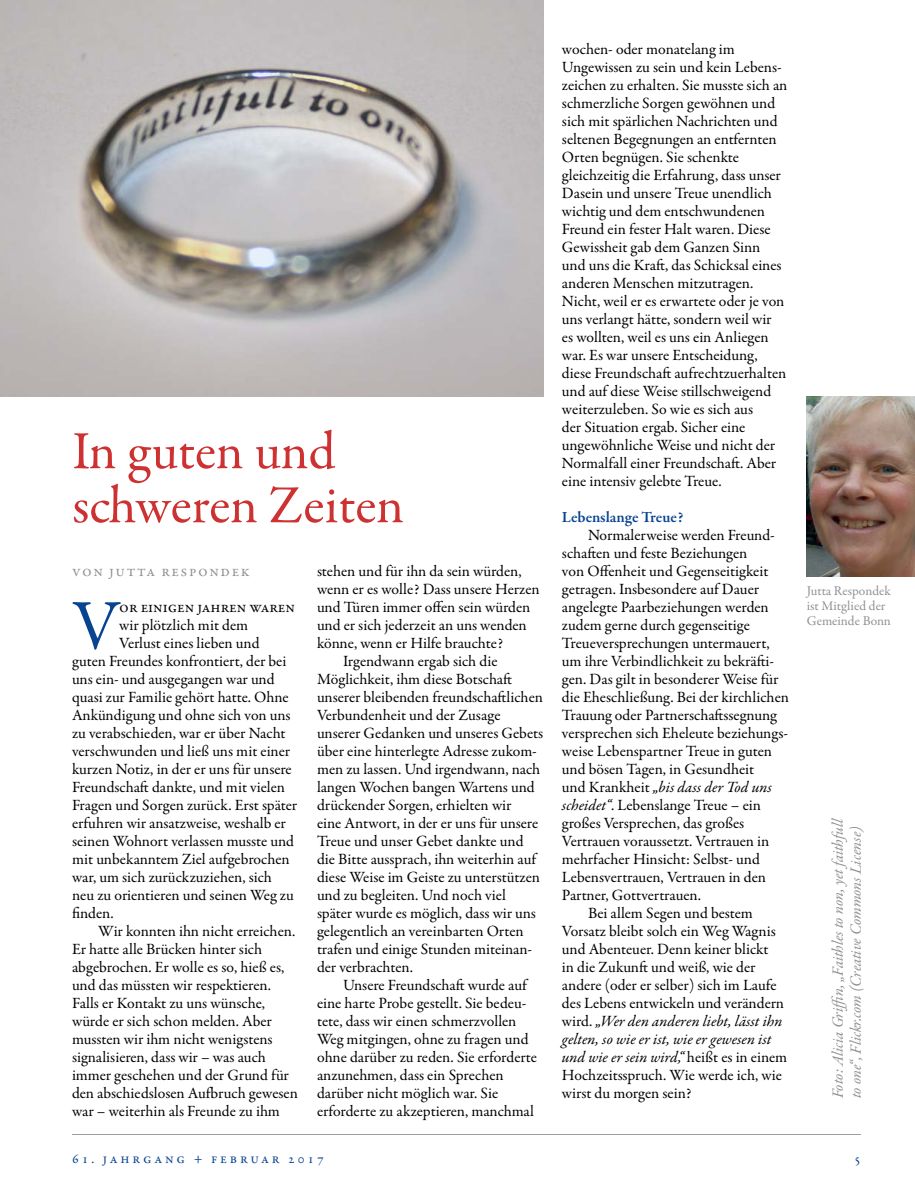
<style>
.page{position:relative;width:915px;height:1191px;background:#fff}
.page>*{position:absolute;margin:0;border:0;box-sizing:border-box;transform-origin:0 0}
.t1{font:71.25px "Garamond Premr Pro";color:#074391}
.t2{font:54px/54px "Garamond Premr Pro";color:#ce3131}
.t3{font:15.75px/18px "Garamond Premr Pro";letter-spacing:-.005em;color:#000}
.t4{font:italic 15.75px "Garamond Premr Pro";color:#000}
.t5{font:italic 15.75px/18px "Garamond Premr Pro";letter-spacing:-.005em;color:#919195}
.t6{font:15.75px "Garamond Premr Pro";letter-spacing:.1em;color:#919195}
.t7{font:600 15.75px "Garamond Premr Pro";color:#074391}
.t8{font:14.25px "Garamond Premr Pro";letter-spacing:.2em;color:#074391}
.t9{font:13.5px/15px "Garamond Premr Pro";color:#919195}
.s1{font-style:normal}
.s2{font-style:italic}
</style>
<div class="page">
<hr style="left:72px;top:1134px;width:788px;height:1px;background:#919195">
<img style="left:806px;top:396px;width:108px;height:180px">
<img style="left:0;top:0;width:543px;height:396px">
<h2 class="t2" style="left:72px;top:425px;width:333px">In guten und schweren Zeiten</h2>
<p class="t6" style="left:72px;top:562px;width:179px">Von Jutta Respondek</p>
<h1 class="t1" style="left:72px;top:583px;width:48px">V</h1>
<p class="t3" style="left:119px;top:598px;width:177px">or einigen Jahren waren</p>
<p class="t3" style="left:119px;top:616px;width:130px">wir plötzlich mit dem</p>
<p class="t3" style="left:119px;top:634px;width:142px">Verlust eines lieben und</p>
<p class="t3" style="left:72px;top:652px;width:216px">guten Freundes konfrontiert, der bei</p>
<p class="t3" style="left:72px;top:670px;width:204px">uns ein- und ausgegangen war und</p>
<p class="t3" style="left:72px;top:688px;width:218px">quasi zur Familie gehört hatte. Ohne</p>
<p class="t3" style="left:72px;top:706px;width:220px">Ankündigung und ohne sich von uns</p>
<p class="t3" style="left:72px;top:724px;width:215px">zu verabschieden, war er über Nacht</p>
<p class="t3" style="left:72px;top:742px;width:219px">verschwunden und ließ uns mit einer</p>
<p class="t3" style="left:72px;top:760px;width:221px">kurzen Notiz, in der er uns für unsere</p>
<p class="t3" style="left:72px;top:778px;width:214px">Freundschaft dankte, und mit vielen</p>
<p class="t3" style="left:72px;top:796px;width:227px">Fragen und Sorgen zurück. Erst später</p>
<p class="t3" style="left:72px;top:814px;width:215px">erfuhren wir ansatzweise, weshalb er</p>
<p class="t3" style="left:72px;top:832px;width:223px">seinen Wohnort verlassen musste und</p>
<p class="t3" style="left:72px;top:850px;width:219px">mit unbekanntem Ziel aufgebrochen</p>
<p class="t3" style="left:72px;top:868px;width:201px">war, um sich zurückzuziehen, sich</p>
<p class="t3" style="left:72px;top:886px;width:223px">neu zu orientieren und seinen Weg zu</p>
<p class="t3" style="left:72px;top:904px;width:43px">finden.</p>
<p class="t3" style="left:98px;top:922px;width:199px">Wir konnten ihn nicht erreichen.</p>
<p class="t3" style="left:72px;top:940px;width:192px">Er hatte alle Brücken hinter sich</p>
<p class="t3" style="left:72px;top:958px;width:214px">abgebrochen. Er wolle es so, hieß es,</p>
<p class="t3" style="left:72px;top:976px;width:200px">und das müssten wir respektieren.</p>
<p class="t3" style="left:72px;top:994px;width:194px">Falls er Kontakt zu uns wünsche,</p>
<p class="t3" style="left:72px;top:1012px;width:201px">würde er sich schon melden. Aber</p>
<p class="t3" style="left:72px;top:1030px;width:202px">mussten wir ihm nicht wenigstens</p>
<p class="t3" style="left:72px;top:1048px;width:195px">signalisieren, dass wir – was auch</p>
<p class="t3" style="left:72px;top:1066px;width:218px">immer geschehen und der Grund für</p>
<p class="t3" style="left:72px;top:1084px;width:227px">den abschiedslosen Aufbruch gewesen</p>
<p class="t3" style="left:72px;top:1102px;width:209px">war – weiterhin als Freunde zu ihm</p>
<p class="t3" style="left:317px;top:562px;width:206px">stehen und für ihn da sein würden,</p>
<p class="t3" style="left:317px;top:580px;width:224px">wenn er es wolle? Dass unsere Herzen</p>
<p class="t3" style="left:317px;top:598px;width:215px">und Türen immer offen sein würden</p>
<p class="t3" style="left:317px;top:616px;width:211px">und er sich jederzeit an uns wenden</p>
<p class="t3" style="left:317px;top:634px;width:188px">könne, wenn er Hilfe brauchte?</p>
<p class="t3" style="left:343px;top:652px;width:156px">Irgendwann ergab sich die</p>
<p class="t3" style="left:317px;top:670px;width:197px">Möglichkeit, ihm diese Botschaft</p>
<p class="t3" style="left:317px;top:688px;width:227px">unserer bleibenden freundschaftlichen</p>
<p class="t3" style="left:317px;top:706px;width:185px">Verbundenheit und der Zusage</p>
<p class="t3" style="left:317px;top:724px;width:228px">unserer Gedanken und unseres Gebets</p>
<p class="t3" style="left:317px;top:742px;width:221px">über eine hinterlegte Adresse zukom-</p>
<p class="t3" style="left:317px;top:760px;width:225px">men zu lassen. Und irgendwann, nach</p>
<p class="t3" style="left:317px;top:778px;width:219px">langen Wochen bangen Wartens und</p>
<p class="t3" style="left:317px;top:796px;width:196px">drückender Sorgen, erhielten wir</p>
<p class="t3" style="left:317px;top:814px;width:223px">eine Antwort, in der er uns für unsere</p>
<p class="t3" style="left:317px;top:832px;width:208px">Treue und unser Gebet dankte und</p>
<p class="t3" style="left:317px;top:850px;width:222px">die Bitte aussprach, ihn weiterhin auf</p>
<p class="t3" style="left:317px;top:868px;width:224px">diese Weise im Geiste zu unterstützen</p>
<p class="t3" style="left:317px;top:886px;width:190px">und zu begleiten. Und noch viel</p>
<p class="t3" style="left:317px;top:904px;width:220px">später wurde es möglich, dass wir uns</p>
<p class="t3" style="left:317px;top:922px;width:208px">gelegentlich an vereinbarten Orten</p>
<p class="t3" style="left:317px;top:940px;width:216px">trafen und einige Stunden miteinan-</p>
<p class="t3" style="left:317px;top:958px;width:98px">der verbrachten.</p>
<p class="t3" style="left:343px;top:976px;width:187px">Unsere Freundschaft wurde auf</p>
<p class="t3" style="left:317px;top:994px;width:211px">eine harte Probe gestellt. Sie bedeu-</p>
<p class="t3" style="left:317px;top:1012px;width:201px">tete, dass wir einen schmerzvollen</p>
<p class="t3" style="left:317px;top:1030px;width:213px">Weg mitgingen, ohne zu fragen und</p>
<p class="t3" style="left:317px;top:1048px;width:221px">ohne darüber zu reden. Sie erforderte</p>
<p class="t3" style="left:317px;top:1066px;width:188px">anzunehmen, dass ein Sprechen</p>
<p class="t3" style="left:317px;top:1084px;width:183px">darüber nicht möglich war. Sie</p>
<p class="t3" style="left:317px;top:1102px;width:218px">erforderte zu akzeptieren, manchmal</p>
<p class="t3" style="left:561px;top:40px;width:227px">wochen- oder monatelang im Ungewissen zu sein und kein Lebens&shy;zeichen zu erhalten. Sie musste sich an schmerzliche Sorgen gewöhnen und sich mit spärlichen Nachrichten und seltenen Begegnungen an entfernten Orten begnügen. Sie schenkte gleichzeitig die Erfahrung, dass unser Dasein und unsere Treue unendlich wichtig und dem entschwundenen Freund ein fester Halt waren. Diese Gewissheit gab dem Ganzen Sinn und uns die Kraft, das Schicksal eines anderen Menschen mitzutragen.<br>Nicht, weil er es erwartete oder je von uns verlangt hätte, sondern weil wir<br>es wollten, weil es uns ein Anliegen war. Es war unsere Entscheidung, diese Freundschaft aufrechtzuerhalten und auf diese Weise stillschweigend weiterzuleben. So wie es sich aus<br>der Situation ergab. Sicher eine ungewöhnliche Weise und nicht der Normalfall einer Freundschaft. Aber eine intensiv gelebte Treue.</p>
<p class="t7" style="left:561px;top:508px;width:123px">Lebenslange Treue?</p>
<p class="t3" style="left:587px;top:526px;width:188px">Normalerweise werden Freund-</p>
<p class="t3" style="left:561px;top:544px;width:187px">schaften und feste Beziehungen</p>
<p class="t3" style="left:561px;top:562px;width:208px">von Offenheit und Gegenseitigkeit</p>
<p class="t3" style="left:561px;top:580px;width:198px">getragen. Insbesondere auf Dauer</p>
<p class="t3" style="left:561px;top:598px;width:208px">angelegte Paarbeziehungen werden</p>
<p class="t3" style="left:561px;top:616px;width:189px">zudem gerne durch gegenseitige</p>
<p class="t3" style="left:561px;top:634px;width:209px">Treueversprechungen untermauert,</p>
<p class="t3" style="left:561px;top:652px;width:214px">um ihre Verbindlichkeit zu bekräfti-</p>
<p class="t3" style="left:561px;top:670px;width:218px">gen. Das gilt in besonderer Weise für</p>
<p class="t3" style="left:561px;top:688px;width:228px">die Eheschließung. Bei der kirchlichen</p>
<p class="t3" style="left:561px;top:706px;width:217px">Trauung oder Partnerschaftssegnung</p>
<p class="t3" style="left:561px;top:724px;width:227px">versprechen sich Eheleute beziehungs-</p>
<p class="t3" style="left:561px;top:742px;width:211px">weise Lebenspartner Treue in guten</p>
<p class="t3" style="left:561px;top:760px;width:194px">und bösen Tagen, in Gesundheit</p>
<p class="t4" style="left:561px;top:777px;width:211px"><span class="s1">und Krankheit</span> „bis dass der Tod uns</p>
<p class="t3" style="left:561px;top:796px;width:200px"><span class="s2">scheidet“</span>. Lebenslange Treue – ein</p>
<p class="t3" style="left:561px;top:814px;width:184px">großes Versprechen, das großes</p>
<p class="t3" style="left:561px;top:832px;width:209px">Vertrauen voraussetzt. Vertrauen in</p>
<p class="t3" style="left:561px;top:850px;width:199px">mehrfacher Hinsicht: Selbst- und</p>
<p class="t3" style="left:561px;top:868px;width:205px">Lebensvertrauen, Vertrauen in den</p>
<p class="t3" style="left:561px;top:886px;width:141px">Partner, Gottvertrauen.</p>
<p class="t3" style="left:587px;top:904px;width:166px">Bei allem Segen und bestem</p>
<p class="t3" style="left:561px;top:922px;width:215px">Vorsatz bleibt solch ein Weg Wagnis</p>
<p class="t3" style="left:561px;top:940px;width:208px">und Abenteuer. Denn keiner blickt</p>
<p class="t3" style="left:561px;top:958px;width:195px">in die Zukunft und weiß, wie der</p>
<p class="t3" style="left:561px;top:976px;width:216px">andere (oder er selber) sich im Laufe</p>
<p class="t3" style="left:561px;top:994px;width:223px">des Lebens entwickeln und verändern</p>
<p class="t4" style="left:561px;top:1011px;width:222px"><span class="s1">wird.</span> „Wer den anderen liebt, lässt ihn</p>
<p class="t4" style="left:561px;top:1029px;width:211px">gelten, so wie er ist, wie er gewesen ist</p>
<p class="t4" style="left:561px;top:1047px;width:227px">und wie er sein wird,“ <span class="s1">heißt es in einem</span></p>
<p class="t3" style="left:561px;top:1066px;width:221px">Hochzeitsspruch. Wie werde ich, wie</p>
<p class="t3" style="left:561px;top:1084px;width:131px">wirst du morgen sein?</p>
<p class="t9" style="left:806px;top:583px;width:86px">Jutta Respondek ist Mitglied der<br>Gemeinde Bonn</p>
<p class="t5" style="left:829px;top:1098px;width:282px;rotate:-90deg">Foto: Alicia Griffin, „Faithles to non, yet faithfull to one“, Flickr.com (Creative Commons License)</p>
<p class="t8" style="left:72px;top:1149px;width:253px">61. Jahrgang + Februar 2017</p>
<p class="t8" style="left:853px;top:1149px;width:8px">5</p>
</div>
